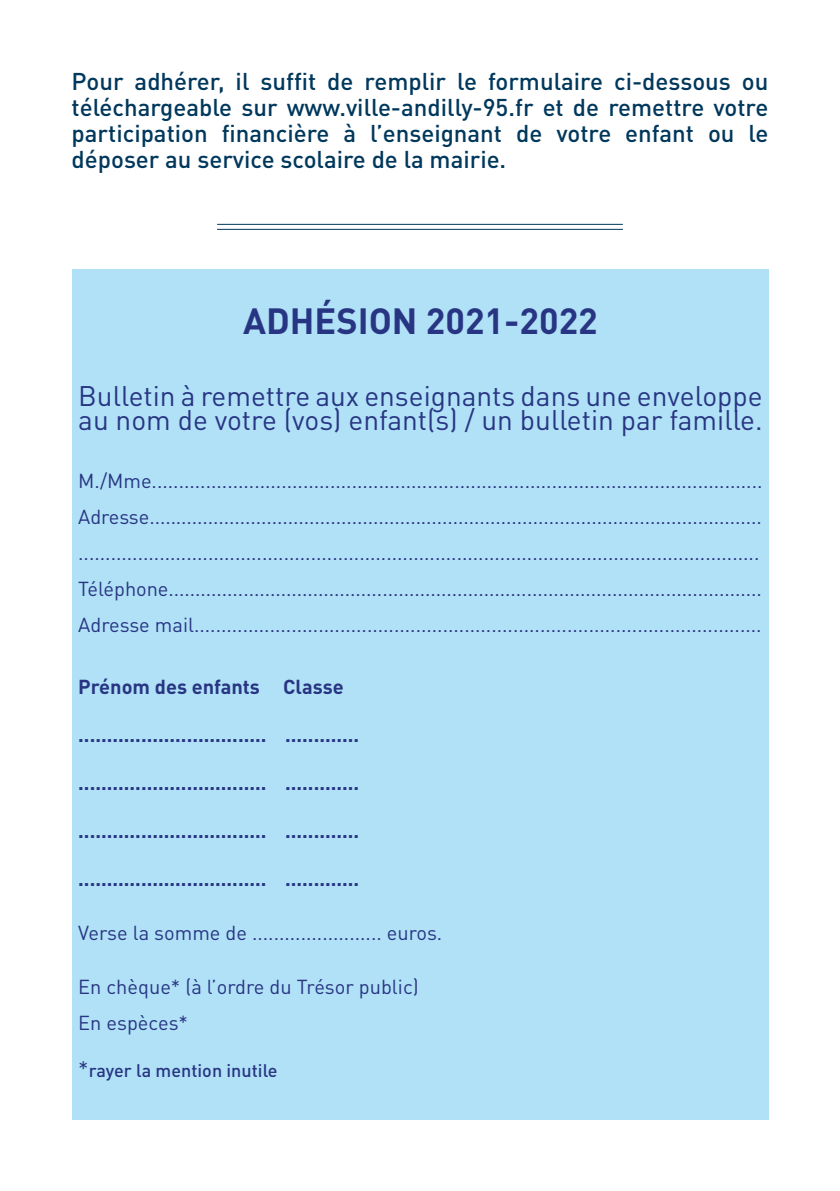
<style>
.page{position:relative;width:840px;height:1191px;background:#fff}
.page>*{position:absolute;margin:0;border:0;box-sizing:border-box;transform-origin:0 0}
.t1{font:700 36px "DINOT";color:#283583}
.t2{font:28px/24px "DINOT";color:#283583}
.t3{font:500 24px/26px "DINOT";color:#00385c;text-align:justify}
.t4{font:20px/36px "DINOT";color:#283583}
.t5{font:700 20px "DINOT";color:#283583}
.t6{font:500 18px "DINOT";color:#283583}
.s1{font-weight:400;font-size:22px}
</style>
<div class="page">
<div style="left:72px;top:269px;width:696px;height:850px;background:#b0e1f6"></div>
<hr style="left:217px;top:224px;width:405px;height:1px;background:#00385c">
<hr style="left:217px;top:229px;width:405px;height:1px;background:#00385c">
<p class="t3" style="left:72px;top:68px;width:698px">Pour adhérer, il suffit de remplir le formulaire ci-dessous ou téléchargeable sur www.ville-andilly-95.fr et de remettre votre participation financière à l’enseignant de votre enfant ou le déposer au service scolaire de la mairie.</p>
<h1 class="t1" style="left:243px;top:297px;width:356px">ADHÉSION 2021-2022</h1>
<h2 class="t2" style="left:78px;top:383px;width:685px">Bulletin à remettre aux enseignants dans une enveloppe au nom de votre (vos) enfant(s) / un bulletin par famille.</h2>
<p class="t4" style="left:78px;top:462px;width:685px">M./Mme.................................................................................................................<br>Adresse................................................................................................................... ..............................................................................................................................<br>Téléphone...............................................................................................................<br>Adresse mail.........................................................................................................</p>
<p class="t5" style="left:78px;top:673px;width:267px">Prénom des enfants Classe</p>
<p class="t5" style="left:78px;top:721px;width:282px">................................. .............</p>
<p class="t5" style="left:78px;top:769px;width:282px">................................. .............</p>
<p class="t5" style="left:78px;top:817px;width:282px">................................. .............</p>
<p class="t5" style="left:78px;top:865px;width:282px">................................. .............</p>
<p class="t4" style="left:78px;top:914px;width:365px">Verse la somme de ........................ euros.</p>
<p class="t4" style="left:78px;top:968px;width:342px">En chèque* (à l’ordre du Trésor public)<br>En espèces*</p>
<p class="t6" style="left:78px;top:1057px;width:201px"><span class="s1">*</span>rayer la mention inutile</p>
</div>
